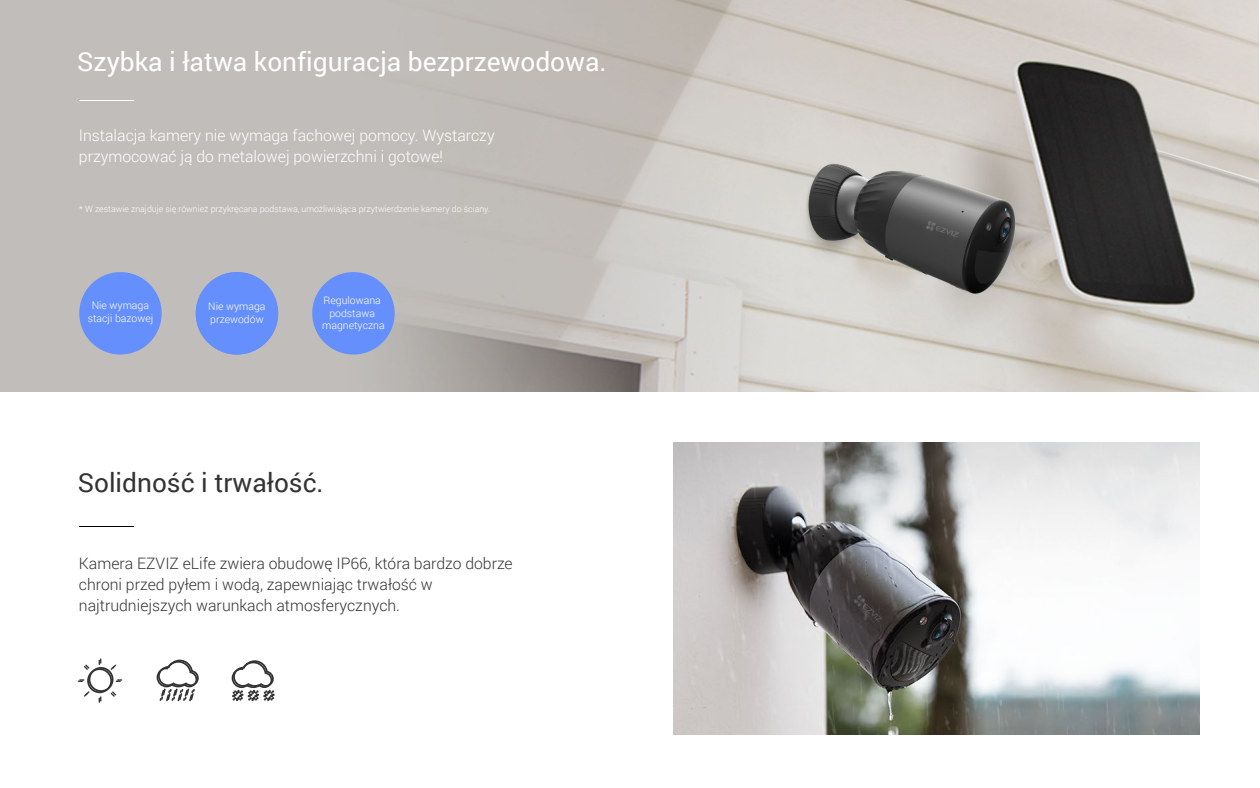
<style>
.page{position:relative;width:1260px;height:788px;background:#fff}
.page>*{position:absolute;margin:0;border:0;box-sizing:border-box;transform-origin:0 0}
.t1{font:26.25px "Roboto";color:#fff}
.t2{font:26.25px "Roboto";color:#333}
.t3{font:300 15.75px/21px "Roboto";color:#333}
.t4{font:300 15.75px/21px "Roboto";color:#fff}
.t5{font:300 10.5px/12.6px "Roboto";color:#fff;text-align:center}
.t6{font:300 8.75px/10.5px "Roboto";color:#fff}
</style>
<div class="page">
<img style="left:0;top:0;width:1259px;height:391px">
<img style="left:674px;top:442px;width:526px;height:292px">
<hr style="left:79px;top:526px;width:54px;height:1px;background:#000">
<svg style="left:156px;top:659px;width:43px;height:42px"></svg>
<svg style="left:231px;top:660px;width:44px;height:41px"></svg>
<svg style="left:78px;top:658px;width:44px;height:44px"></svg>
<hr style="left:79px;top:100px;width:54px;height:1px;background:#fff">
<div style="left:79px;top:272px;width:83px;height:82px;background:#648ffc;border-radius:50%"></div>
<div style="left:196px;top:272px;width:82px;height:82px;background:#648ffc;border-radius:50%"></div>
<div style="left:312px;top:272px;width:83px;height:82px;background:#648ffc;border-radius:50%"></div>
<h1 class="t1" style="left:77px;top:43px;width:531px">Szybka i łatwa konfiguracja bezprzewodowa.</h1>
<p class="t4" style="left:79px;top:124px;width:417px">Instalacja kamery nie wymaga fachowej pomocy. Wystarczy przymocować ją do metalowej powierzchni i gotowe!</p>
<p class="t6" style="left:79px;top:203px;width:412px">* W zestawie znajduje się również przykręcana podstawa, umożliwiająca przytwierdzenie kamery do ściany.</p>
<p class="t5" style="left:208px;top:300px;width:59px;text-align:left">Nie wymaga przewodów</p>
<p class="t5" style="left:322px;top:293px;width:64px">Regulowana podstawa magnetyczna</p>
<p class="t5" style="left:88px;top:299px;width:67px">Nie wymaga stacji bazowej</p>
<p class="t6" style="left:228px;top:299px;width:33px">No base station</p>
<h1 class="t2" style="left:78px;top:464px;width:247px">Solidność i trwałość.</h1>
<p class="t3" style="left:79px;top:552px;width:435px">Kamera EZVIZ eLife zwiera obudowę IP66, która bardzo dobrze chroni przed pyłem i wodą, zapewniając trwałość w najtrudniejszych warunkach atmosferycznych.</p>
</div>
